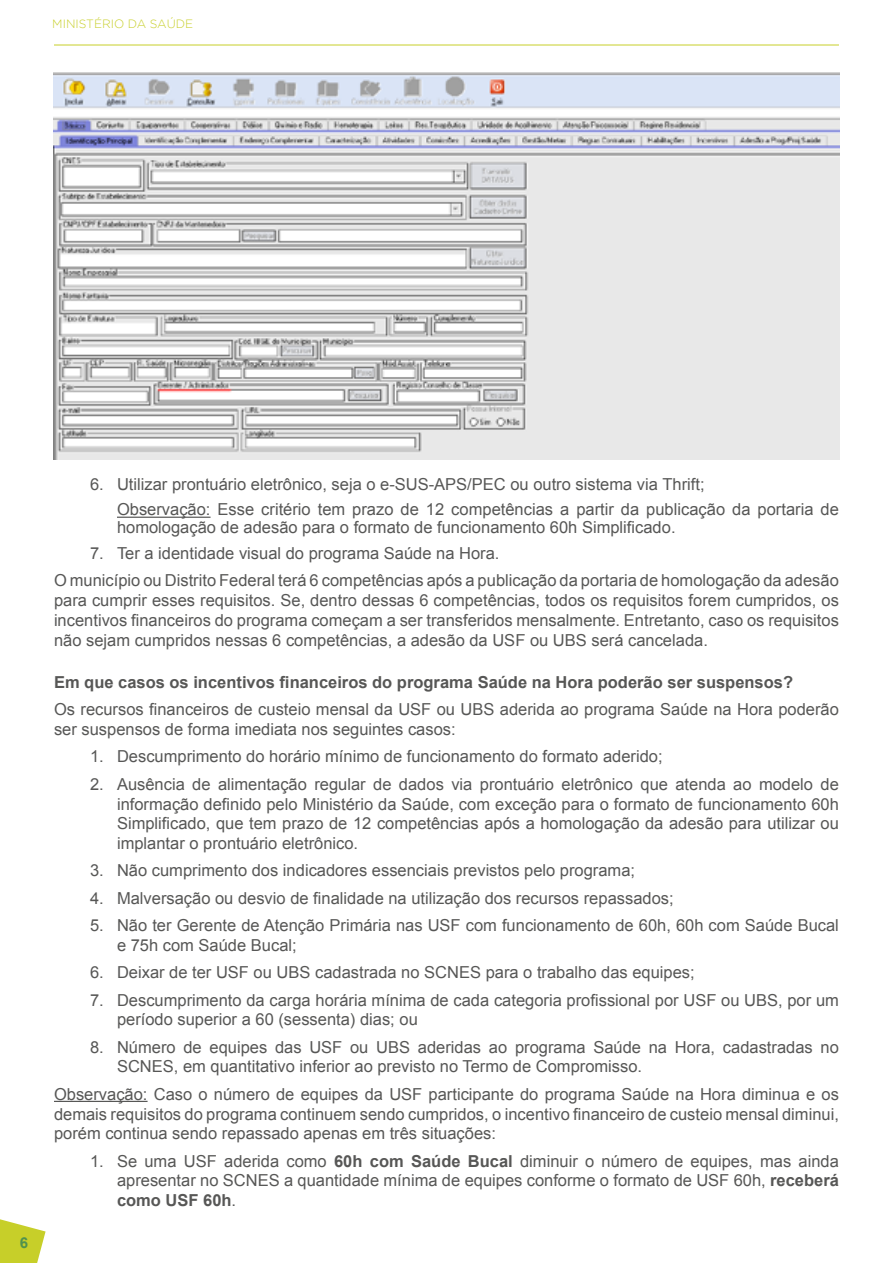
<style>
.page{position:relative;width:893px;height:1263px;background:#fff}
.page>*{position:absolute;margin:0;border:0;box-sizing:border-box;transform-origin:0 0}
.t1{font:16.5px/19.8px "Arial";color:#575756}
.t2{font:700 16.5px "Arial";color:#575756}
.t3{font:700 15px "Arial";color:#51924d}
.t4{font:300 12px "Gotham";color:#c7cf29}
.s1{font-weight:700}
</style>
<div class="page">
<svg style="left:0;top:1219px;width:46px;height:44px"></svg>
<hr style="left:54px;top:45px;width:785px;height:1px;background:#c7cf29">
<hr style="left:117px;top:517px;width:94px;height:1px;background:#575756">
<hr style="left:54px;top:1101px;width:94px;height:1px;background:#575756">
<img style="left:53px;top:72px;width:787px;height:387px">
<p class="t4" style="left:52px;top:17px;width:142px">MINISTÉRIO DA SAÚDE</p>
<p class="t3" style="left:20px;top:1233px;width:10px">6</p>
<p class="t1" style="left:117px;top:472px;width:723px;line-height:25.5px;text-indent:-27px">6. Utilizar prontuário eletrônico, seja o e-SUS-APS/PEC ou outro sistema via Thrift;<br>Observação: Esse critério tem prazo de 12 competências a partir da publicação da portaria de</p>
<p class="t1" style="left:117px;top:518px;width:560px">homologação de adesão para o formato de funcionamento 60h Simplificado.</p>
<p class="t1" style="left:54px;top:540px;width:786px;line-height:27.3px;text-indent:36px">7. Ter a identidade visual do programa Saúde na Hora.<br>O município ou Distrito Federal terá 6 competências após a publicação da portaria de homologação da adesão</p>
<p class="t1" style="left:54px;top:590px;width:786px;text-align:justify">para cumprir esses requisitos. Se, dentro dessas 6 competências, todos os requisitos forem cumpridos, os incentivos financeiros do programa começam a ser transferidos mensalmente. Entretanto, caso os requisitos não sejam cumpridos nessas 6 competências, a adesão da USF ou UBS será cancelada.</p>
<p class="t2" style="left:54px;top:671px;width:741px">Em que casos os incentivos financeiros do programa Saúde na Hora poderão ser suspensos?</p>
<p class="t1" style="left:54px;top:700px;width:786px">Os recursos financeiros de custeio mensal da USF ou UBS aderida ao programa Saúde na Hora poderão ser suspensos de forma imediata nos seguintes casos:</p>
<p class="t1" style="left:90px;top:747px;width:574px">1. Descumprimento do horário mínimo de funcionamento do formato aderido;</p>
<p class="t1" style="left:117px;top:774px;width:723px;text-align:justify;text-indent:-27px">2. Ausência de alimentação regular de dados via prontuário eletrônico que atenda ao modelo de informação definido pelo Ministério da Saúde, com exceção para o formato de funcionamento 60h Simplificado, que tem prazo de 12 competências após a homologação da adesão para utilizar ou implantar o prontuário eletrônico.</p>
<p class="t1" style="left:90px;top:861px;width:547px">3. Não cumprimento dos indicadores essenciais previstos pelo programa;</p>
<p class="t1" style="left:90px;top:888px;width:585px">4. Malversação ou desvio de finalidade na utilização dos recursos repassados;</p>
<p class="t1" style="left:117px;top:915px;width:723px;text-indent:-27px">5. Não ter Gerente de Atenção Primária nas USF com funcionamento de 60h, 60h com Saúde Bucal e 75h com Saúde Bucal;</p>
<p class="t1" style="left:90px;top:963px;width:606px">6. Deixar de ter USF ou UBS cadastrada no SCNES para o trabalho das equipes;</p>
<p class="t1" style="left:117px;top:990px;width:723px;text-indent:-27px">7. Descumprimento da carga horária mínima de cada categoria profissional por USF ou UBS, por um período superior a 60 (sessenta) dias; ou</p>
<p class="t1" style="left:117px;top:1037px;width:723px;text-indent:-27px">8. Número de equipes das USF ou UBS aderidas ao programa Saúde na Hora, cadastradas no<br>SCNES, em quantitativo inferior ao previsto no Termo de Compromisso.</p>
<p class="t1" style="left:54px;top:1084px;width:786px;text-align:justify">Observação: Caso o número de equipes da USF participante do programa Saúde na Hora diminua e os demais requisitos do programa continuem sendo cumpridos, o incentivo financeiro de custeio mensal diminui, porém continua sendo repassado apenas em três situações:</p>
<p class="t1" style="left:117px;top:1151px;width:723px;text-align:justify;text-indent:-27px">1. Se uma USF aderida como <span class="s1">60h com Saúde Bucal</span> diminuir o número de equipes, mas ainda apresentar no SCNES a quantidade mínima de equipes conforme o formato de USF 60h, <span class="s1">receberá como USF 60h</span>.</p>
</div>
